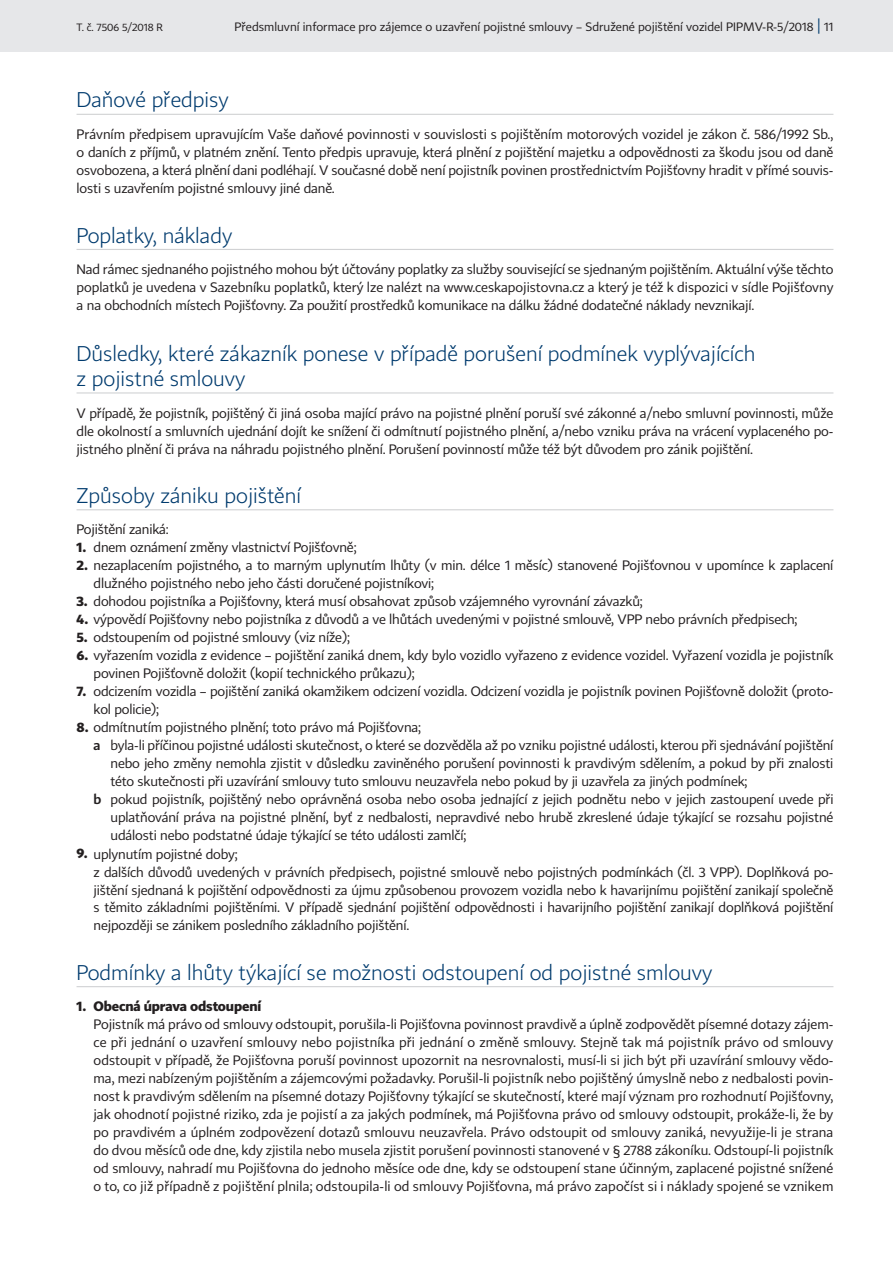
<style>
.page{position:relative;width:893px;height:1263px;background:#fff}
.page>*{position:absolute;margin:0;border:0;box-sizing:border-box;transform-origin:0 0}
.t1{font:21px/25.2px "CP Light";color:#003b6e}
.t2{font:13.5px/18px "CP";letter-spacing:-.01em;color:#231f20;text-align:justify}
.t3{font:700 13.5px "CP";letter-spacing:-.01em;color:#231f20}
.t4{font:12px "CP";color:#231f20}
.t5{font:10.5px "CP";color:#231f20}
.s1{font-size:15px;color:#003b6e}
.s2{font-weight:700}
.s3{font-family:"CP Light";font-weight:700}
</style>
<div class="page">
<hr style="left:77px;top:114px;width:756px;height:1px;background:#d1d2d4">
<hr style="left:77px;top:249px;width:756px;height:1px;background:#d1d2d4">
<hr style="left:77px;top:392px;width:756px;height:1px;background:#d1d2d4">
<hr style="left:77px;top:509px;width:756px;height:1px;background:#d1d2d4">
<hr style="left:77px;top:986px;width:756px;height:1px;background:#d1d2d4">
<div style="left:0;top:0;width:893px;height:51px;background:#e6e7e9"></div>
<p class="t5" style="left:77px;top:21px;width:88px">T. č. 7506 5/2018 R</p>
<p class="t4" style="left:234px;top:20px;width:600px">Předsmluvní informace pro zájemce o uzavření pojistné smlouvy – Sdružené pojištění vozidel PIPMV-R-5/2018 <span class="s1">|</span> 11</p>
<h1 class="t1" style="left:77px;top:87px;width:154px">Daňové předpisy</h1>
<p class="t2" style="left:77px;top:125px;width:758px">Právním předpisem upravujícím Vaše daňové povinnosti v souvislosti s pojištěním motorových vozidel je zákon č. 586/1992 Sb., o daních z příjmů, v platném znění. Tento předpis upravuje, která plnění z pojištění majetku a odpovědnosti za škodu jsou od daně osvobozena, a která plnění dani podléhají. V současné době není pojistník povinen prostřednictvím Pojišťovny hradit v přímé souvis&shy;losti s uzavřením pojistné smlouvy jiné daně.</p>
<h1 class="t1" style="left:77px;top:222px;width:157px">Poplatky, náklady</h1>
<p class="t2" style="left:77px;top:260px;width:758px">Nad rámec sjednaného pojistného mohou být účtovány poplatky za služby související se sjednaným pojištěním. Aktuální výše těchto poplatků je uvedena v Sazebníku poplatků, který lze nalézt na www.ceskapojistovna.cz a který je též k dispozici v sídle Pojišťovny a na obchodních místech Pojišťovny. Za použití prostředků komunikace na dálku žádné dodatečné náklady nevznikají.</p>
<h1 class="t1" style="left:77px;top:341px;width:680px">Důsledky, které zákazník ponese v případě porušení podmínek vyplývajících z pojistné smlouvy</h1>
<p class="t2" style="left:77px;top:404px;width:758px">V případě, že pojistník, pojištěný či jiná osoba mající právo na pojistné plnění poruší své zákonné a/nebo smluvní povinnosti, může dle okolností a smluvních ujednání dojít ke snížení či odmítnutí pojistného plnění, a/nebo vzniku práva na vrácení vyplaceného po&shy;jistného plnění či práva na náhradu pojistného plnění. Porušení povinností může též být důvodem pro zánik pojištění.</p>
<h1 class="t1" style="left:77px;top:483px;width:226px">Způsoby zániku pojištění</h1>
<p class="t2" style="left:77px;top:521px;width:94px">Pojištění zaniká:</p>
<p class="t2" style="left:77px;top:539px;width:282px"><span class="s2">1.</span> dnem oznámení změny vlastnictví Pojišťovně;</p>
<p class="t2" style="left:94px;top:557px;width:741px;text-indent:-17px"><span class="s2">2.</span> nezaplacením pojistného, a to marným uplynutím lhůty (v min. délce 1 měsíc) stanovené Pojišťovnou v upomínce k zaplacení dlužného pojistného nebo jeho části doručené pojistníkovi;</p>
<p class="t2" style="left:77px;top:593px;width:568px"><span class="s2">3.</span> dohodou pojistníka a Pojišťovny, která musí obsahovat způsob vzájemného vyrovnání závazků;</p>
<p class="t2" style="left:77px;top:611px;width:722px"><span class="s2">4.</span> výpovědí Pojišťovny nebo pojistníka z důvodů a ve lhůtách uvedenými v pojistné smlouvě, VPP nebo právních předpisech;</p>
<p class="t2" style="left:77px;top:629px;width:275px"><span class="s2">5.</span> odstoupením od pojistné smlouvy (viz níže);</p>
<p class="t2" style="left:94px;top:647px;width:741px;text-indent:-17px"><span class="s2">6.</span> vyřazením vozidla z evidence – pojištění zaniká dnem, kdy bylo vozidlo vyřazeno z evidence vozidel. Vyřazení vozidla je pojistník povinen Pojišťovně doložit (kopií technického průkazu);</p>
<p class="t2" style="left:94px;top:683px;width:741px;text-indent:-17px"><span class="s2">7.</span> odcizením vozidla – pojištění zaniká okamžikem odcizení vozidla. Odcizení vozidla je pojistník povinen Pojišťovně doložit (proto&shy;kol policie);</p>
<p class="t2" style="left:77px;top:719px;width:346px"><span class="s2">8.</span> odmítnutím pojistného plnění; toto právo má Pojišťovna;</p>
<p class="t2" style="left:94px;top:737px;width:741px"><span class="s3">a</span> byla-li příčinou pojistné události skutečnost, o které se dozvěděla až po vzniku pojistné události, kterou při sjednávání pojištění</p>
<p class="t2" style="left:111px;top:755px;width:724px">nebo jeho změny nemohla zjistit v důsledku zaviněného porušení povinnosti k pravdivým sdělením, a pokud by při znalosti</p>
<p class="t2" style="left:111px;top:772px;width:638px">této skutečnosti při uzavírání smlouvy tuto smlouvu neuzavřela nebo pokud by ji uzavřela za jiných podmínek;</p>
<p class="t2" style="left:94px;top:791px;width:741px"><span class="s3">b</span> pokud pojistník, pojištěný nebo oprávněná osoba nebo osoba jednající z jejich podnětu nebo v jejich zastoupení uvede při</p>
<p class="t2" style="left:111px;top:809px;width:724px">uplatňování práva na pojistné plnění, byť z nedbalosti, nepravdivé nebo hrubě zkreslené údaje týkající se rozsahu pojistné</p>
<p class="t2" style="left:111px;top:826px;width:357px">události nebo podstatné údaje týkající se této události zamlčí;</p>
<p class="t2" style="left:94px;top:845px;width:741px;text-align:left;text-indent:-17px"><span class="s2">9.</span> uplynutím pojistné doby;<br>z dalších důvodů uvedených v právních předpisech, pojistné smlouvě nebo pojistných podmínkách (čl. 3 VPP). Doplňková po&shy;jištění sjednaná k pojištění odpovědnosti za újmu způsobenou provozem vozidla nebo k havarijnímu pojištění zanikají společně s těmito základními pojištěními. V případě sjednání pojištění odpovědnosti i havarijního pojištění zanikají doplňková pojištění nejpozději se zánikem posledního základního pojištění.</p>
<h1 class="t1" style="left:77px;top:959px;width:637px">Podmínky a lhůty týkající se možnosti odstoupení od pojistné smlouvy</h1>
<p class="t3" style="left:77px;top:998px;width:186px">1. Obecná úprava odstoupení</p>
<p class="t2" style="left:94px;top:1015px;width:741px">Pojistník má právo od smlouvy odstoupit, porušila-li Pojišťovna povinnost pravdivě a úplně zodpovědět písemné dotazy zájem&shy;ce při jednání o uzavření smlouvy nebo pojistníka při jednání o změně smlouvy. Stejně tak má pojistník právo od smlouvy odstoupit v případě, že Pojišťovna poruší povinnost upozornit na nesrovnalosti, musí-li si jich být při uzavírání smlouvy vědo&shy;ma, mezi nabízeným pojištěním a zájemcovými požadavky. Porušil-li pojistník nebo pojištěný úmyslně nebo z nedbalosti povin&shy;nost k pravdivým sdělením na písemné dotazy Pojišťovny týkající se skutečností, které mají význam pro rozhodnutí Pojišťovny, jak ohodnotí pojistné riziko, zda je pojistí a za jakých podmínek, má Pojišťovna právo od smlouvy odstoupit, prokáže-li, že by po pravdivém a úplném zodpovězení dotazů smlouvu neuzavřela. Právo odstoupit od smlouvy zaniká, nevyužije-li je strana do dvou měsíců ode dne, kdy zjistila nebo musela zjistit porušení povinnosti stanovené v § 2788 zákoníku. Odstoupí-li pojistník od smlouvy, nahradí mu Pojišťovna do jednoho měsíce ode dne, kdy se odstoupení stane účinným, zaplacené pojistné snížené o to, co již případně z pojištění plnila; odstoupila-li od smlouvy Pojišťovna, má právo započíst si i náklady spojené se vznikem</p>
</div>
